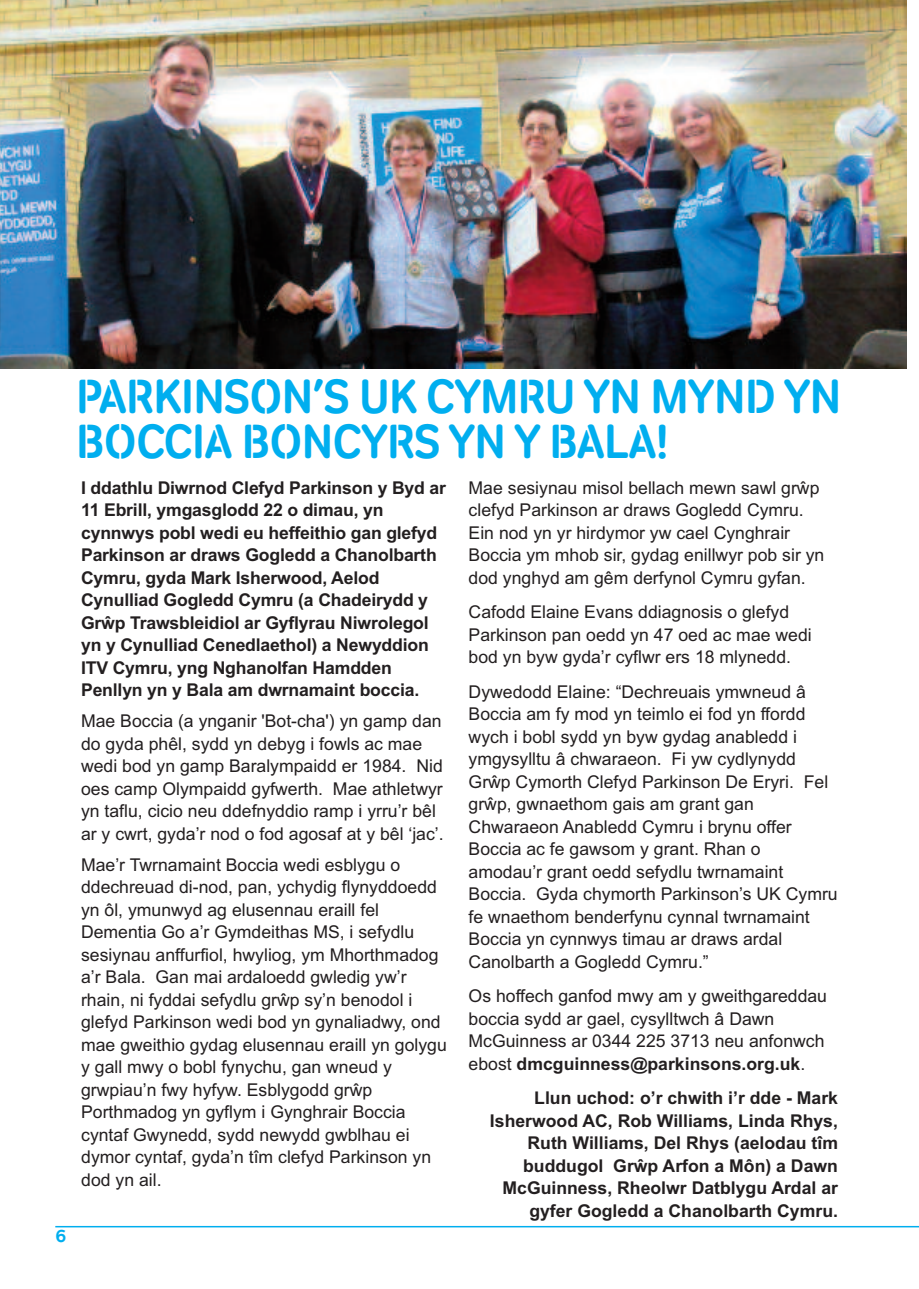
<style>
.page{position:relative;width:919px;height:1289px;background:#fff}
.page>*{position:absolute;margin:0;border:0;box-sizing:border-box;transform-origin:0 0}
.t1{font:48px/45px "Parkinsons UK Stencil";color:#00aeef}
.t2{font:700 18px "Foundry Sterling";color:#00aeef}
.t3{font:17.7px/22.5px "Arial";color:#231f20}
.t4{font:700 17.7px/22.5px "Arial";letter-spacing:-.01em;color:#231f20}
.s1{font-weight:700}
</style>
<div class="page">
<hr style="left:55px;top:1225px;width:863px;height:2px;background:#00aeef">
<img style="left:0;top:0;width:906px;height:368px">
<p class="t2" style="left:55px;top:1225px;width:13px">6</p>
<h1 class="t1" style="left:77px;top:374px;width:766px">PARKINSON’S UK CYMRU YN MYND YN<br>BOCCIA BONCYRS YN Y BALA!</h1>
<p class="t4" style="left:81px;top:476px;width:366px">I ddathlu Diwrnod Clefyd Parkinson y Byd ar 11 Ebrill, ymgasglodd 22 o dimau, yn cynnwys pobl wedi eu heffeithio gan glefyd Parkinson ar draws Gogledd a Chanolbarth Cymru, gyda Mark Isherwood, Aelod Cynulliad Gogledd Cymru (a Chadeirydd y Grŵp Trawsbleidiol ar Gyflyrau Niwrolegol yn y Cynulliad Cenedlaethol) a Newyddion ITV Cymru, yng Nghanolfan Hamdden Penllyn yn y Bala am dwrnamaint boccia.</p>
<p class="t3" style="left:81px;top:709px;width:364px">Mae Boccia (a ynganir 'Bot-cha') yn gamp dan do gyda phêl, sydd yn debyg i fowls ac mae wedi bod yn gamp Baralympaidd er 1984. Nid oes camp Olympaidd gyfwerth. Mae athletwyr yn taflu, cicio neu ddefnyddio ramp i yrru’r bêl ar y cwrt, gyda’r nod o fod agosaf at y bêl ‘jac’.</p>
<p class="t3" style="left:81px;top:853px;width:367px">Mae’r Twrnamaint Boccia wedi esblygu o ddechreuad di-nod, pan, ychydig flynyddoedd yn ôl, ymunwyd ag elusennau eraill fel Dementia Go a’r Gymdeithas MS, i sefydlu sesiynau anffurfiol, hwyliog, ym Mhorthmadog a’r Bala. Gan mai ardaloedd gwledig yw’r rhain, ni fyddai sefydlu grŵp sy’n benodol i glefyd Parkinson wedi bod yn gynaliadwy, ond mae gweithio gydag elusennau eraill yn golygu y gall mwy o bobl fynychu, gan wneud y grwpiau’n fwy hyfyw. Esblygodd grŵp Porthmadog yn gyflym i Gynghrair Boccia cyntaf Gwynedd, sydd newydd gwblhau ei dymor cyntaf, gyda’n tîm clefyd Parkinson yn dod yn ail.</p>
<p class="t3" style="left:468px;top:476px;width:357px">Mae sesiynau misol bellach mewn sawl grŵp clefyd Parkinson ar draws Gogledd Cymru.<br>Ein nod yn yr hirdymor yw cael Cynghrair Boccia ym mhob sir, gydag enillwyr pob sir yn dod ynghyd am gêm derfynol Cymru gyfan.</p>
<p class="t3" style="left:468px;top:600px;width:344px">Cafodd Elaine Evans ddiagnosis o glefyd<br>Parkinson pan oedd yn 47 oed ac mae wedi bod yn byw gyda’r cyflwr ers 18 mlynedd.</p>
<p class="t3" style="left:468px;top:680px;width:370px">Dywedodd Elaine: “Dechreuais ymwneud â Boccia am fy mod yn teimlo ei fod yn ffordd wych i bobl sydd yn byw gydag anabledd i ymgysylltu â chwaraeon. Fi yw cydlynydd Grŵp Cymorth Clefyd Parkinson De Eryri. Fel grŵp, gwnaethom gais am grant gan Chwaraeon Anabledd Cymru i brynu offer Boccia ac fe gawsom y grant. Rhan o amodau’r grant oedd sefydlu twrnamaint Boccia. Gyda chymorth Parkinson’s UK Cymru fe wnaethom benderfynu cynnal twrnamaint Boccia yn cynnwys timau ar draws ardal Canolbarth a Gogledd Cymru.”</p>
<p class="t3" style="left:468px;top:984px;width:360px">Os hoffech ganfod mwy am y gweithgareddau boccia sydd ar gael, cysylltwch â Dawn McGuinness ar 0344 225 3713 neu anfonwch ebost <span class="s1">dmcguinness@parkinsons.org.uk</span>.</p>
<p class="t4" style="left:490px;top:1086px;width:349px;text-align:right">Llun uchod: o’r chwith i’r dde - Mark Isherwood AC, Rob Williams, Linda Rhys, Ruth Williams, Del Rhys (aelodau tîm buddugol Grŵp Arfon a Môn) a Dawn McGuinness, Rheolwr Datblygu Ardal ar gyfer Gogledd a Chanolbarth Cymru.</p>
</div>
